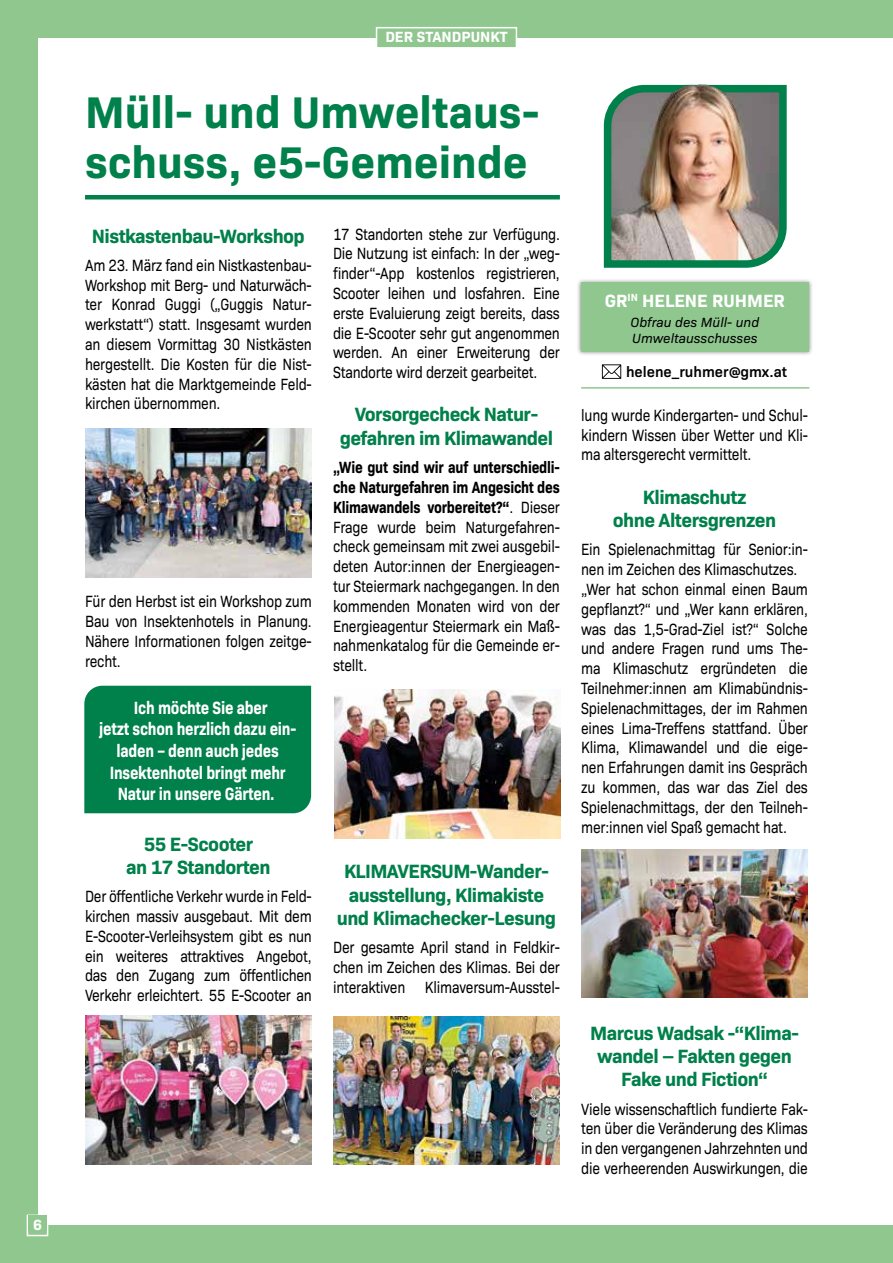
<style>
.page{position:relative;width:893px;height:1263px;background:#8fc78f}
.page>*{position:absolute;margin:0;border:0;box-sizing:border-box;transform-origin:0 0}
.t1{font:700 45px/49.5px "Bio Sans";color:#00804a}
.t2{font:700 19.5px/23.4px "Bio Sans";letter-spacing:-.03em;color:#00804a;text-align:center}
.t3{font:700 18px/21.6px "Bio Sans";letter-spacing:-.015em;color:#fff;text-align:center;scale:.85 1}
.t4{font:700 18px "Bio Sans";letter-spacing:-.015em;color:#fff}
.t5{font:16.5px/19.8px "Bio Sans";letter-spacing:-.015em;color:#000;text-align:justify;scale:.85 1}
.t6{font:600 15px "Bio Sans";color:#000}
.t7{font:700 15px "Bio Sans";color:#fff}
.t8{font:italic 13.5px/16.2px "Bio Sans";color:#000}
.s1{font-weight:700}
</style>
<div class="page">
<div style="left:38px;top:38px;width:855px;height:1187px;background:#fff"></div>
<div style="left:27px;top:1214px;width:21px;height:22px;background:#8fc78f;border:2px solid #fff"></div>
<div style="left:28px;top:1215px;width:19px;height:15px;background:#8fc78f"></div>
<div style="left:376px;top:27px;width:141px;height:22px;background:#8fc78f;border:2px solid #fff"></div>
<hr style="left:85px;top:195px;width:475px;height:4px;background:#00804a">
<svg style="left:602px;top:364px;width:19px;height:15px"></svg>
<div style="left:576px;top:278px;width:237px;height:79px;background:#000;opacity:.5"></div>
<div style="left:581px;top:282px;width:228px;height:70px;background:#8fc78f"></div>
<hr style="left:581px;top:387px;width:228px;height:2px;background:#8fc78f">
<img style="left:603px;top:84px;width:184px;height:184px">
<img style="left:636px;top:84px;width:119px;height:43px">
<div style="left:84px;top:686px;width:227px;height:127px;background:#00804a"></div>
<img style="left:85px;top:428px;width:226px;height:149px">
<img style="left:86px;top:1015px;width:226px;height:149px">
<img style="left:334px;top:690px;width:226px;height:149px">
<img style="left:333px;top:1016px;width:226px;height:148px">
<img style="left:581px;top:849px;width:226px;height:149px">
<p class="t7" style="left:33px;top:1213px;width:10px">6</p>
<p class="t7" style="left:385px;top:26px;width:124px">DER STANDPUNKT</p>
<h1 class="t1" style="left:85px;top:84px;width:456px">Müll- und Umweltaus&shy;schuss, e5-Gemeinde</h1>
<p class="t2" style="left:92px;top:222px;width:214px">Nistkastenbau-Workshop</p>
<p class="t5" style="left:85px;top:254px;width:268px">Am 23. März fand ein Nistkastenbau-Workshop mit Berg- und Naturwäch&shy;ter Konrad Guggi („Guggis Natur&shy;werkstatt“) statt. Insgesamt wurden an diesem Vormittag 30 Nistkästen hergestellt. Die Kosten für die Nist&shy;kästen hat die Marktgemeinde Feld&shy;kirchen übernommen.</p>
<p class="t5" style="left:85px;top:591px;width:268px">Für den Herbst ist ein Workshop zum Bau von Insektenhotels in Planung.<br>Nähere Informationen folgen zeitge&shy;recht.</p>
<p class="t3" style="left:99px;top:695px;width:233px">Ich möchte Sie aber<br>jetzt schon herzlich dazu ein&shy;laden – denn auch jedes<br>Insektenhotel bringt mehr<br>Natur in unsere Gärten.</p>
<p class="t2" style="left:126px;top:830px;width:146px">55 E-Scooter<br>an 17 Standorten</p>
<p class="t5" style="left:85px;top:885px;width:268px">Der öffentliche Verkehr wurde in Feld&shy;kirchen massiv ausgebaut. Mit dem E-Scooter-Verleihsystem gibt es nun ein weiteres attraktives Angebot, das den Zugang zum öffentlichen Verkehr erleichtert. 55 E-Scooter an</p>
<p class="t5" style="left:333px;top:223px;width:268px">17 Standorten stehe zur Verfügung.<br>Die Nutzung ist einfach: In der „weg&shy;finder“-App kostenlos registrieren, Scooter leihen und losfahren. Eine erste Evaluierung zeigt bereits, dass die E-Scooter sehr gut angenommen werden. An einer Erweiterung der Standorte wird derzeit gearbeitet.</p>
<p class="t2" style="left:340px;top:401px;width:215px">Vorsorgecheck Natur&shy;gefahren im Klimawandel</p>
<p class="t5" style="left:333px;top:456px;width:268px"><span class="s1">„Wie gut sind wir auf unterschiedli&shy;che Naturgefahren im Angesicht des Klimawandels vorbereitet?“</span>. Dieser Frage wurde beim Naturgefahren&shy;check gemeinsam mit zwei ausgebil&shy;deten Autor:innen der Energieagen&shy;tur Steiermark nachgegangen. In den kommenden Monaten wird von der Energieagentur Steiermark ein Maß&shy;nahmenkatalog für die Gemeinde er&shy;stellt.</p>
<p class="t2" style="left:337px;top:858px;width:221px">KLIMAVERSUM-Wander&shy;ausstellung, Klimakiste und Klimachecker-Lesung</p>
<p class="t5" style="left:333px;top:936px;width:268px">Der gesamte April stand in Feldkir&shy;chen im Zeichen des Klimas. Bei der interaktiven Klimaversum-Ausstel-</p>
<p class="t4" style="left:605px;top:287px;width:182px">GR<sup>IN</sup> HELENE RUHMER</p>
<p class="t8" style="left:630px;top:313px;width:130px">Obfrau des Müll- und<br>Umweltausschusses</p>
<p class="t6" style="left:626px;top:360px;width:163px">helene_ruhmer@gmx.at</p>
<p class="t5" style="left:581px;top:404px;width:268px">lung wurde Kindergarten- und Schul&shy;kindern Wissen über Wetter und Kli&shy;ma altersgerecht vermittelt.</p>
<p class="t2" style="left:613px;top:483px;width:165px">Klimaschutz<br>ohne Altersgrenzen</p>
<p class="t5" style="left:581px;top:538px;width:268px;text-align:left">Ein Spielenachmittag für Senior:in&shy;nen im Zeichen des Klimaschutzes. „Wer hat schon einmal einen Baum gepflanzt?“ und „Wer kann erklären, was das 1,5-Grad-Ziel ist?“ Solche und andere Fragen rund ums The&shy;ma Klimaschutz ergründeten die Teilnehmer:innen am Klimabündnis-Spielenachmittages, der im Rahmen eines Lima-Treffens stattfand. Über Klima, Klimawandel und die eige&shy;nen Erfahrungen damit ins Gespräch zu kommen, das war das Ziel des Spielenachmittags, der den Teilneh&shy;mer:innen viel Spaß gemacht hat.</p>
<p class="t2" style="left:590px;top:1019px;width:210px">Marcus Wadsak -“Klima&shy;wandel ‒ Fakten gegen<br>Fake und Fiction“</p>
<p class="t5" style="left:581px;top:1098px;width:268px">Viele wissenschaftlich fundierte Fak&shy;ten über die Veränderung des Klimas in den vergangenen Jahrzehnten und die verheerenden Auswirkungen, die</p>
</div>
